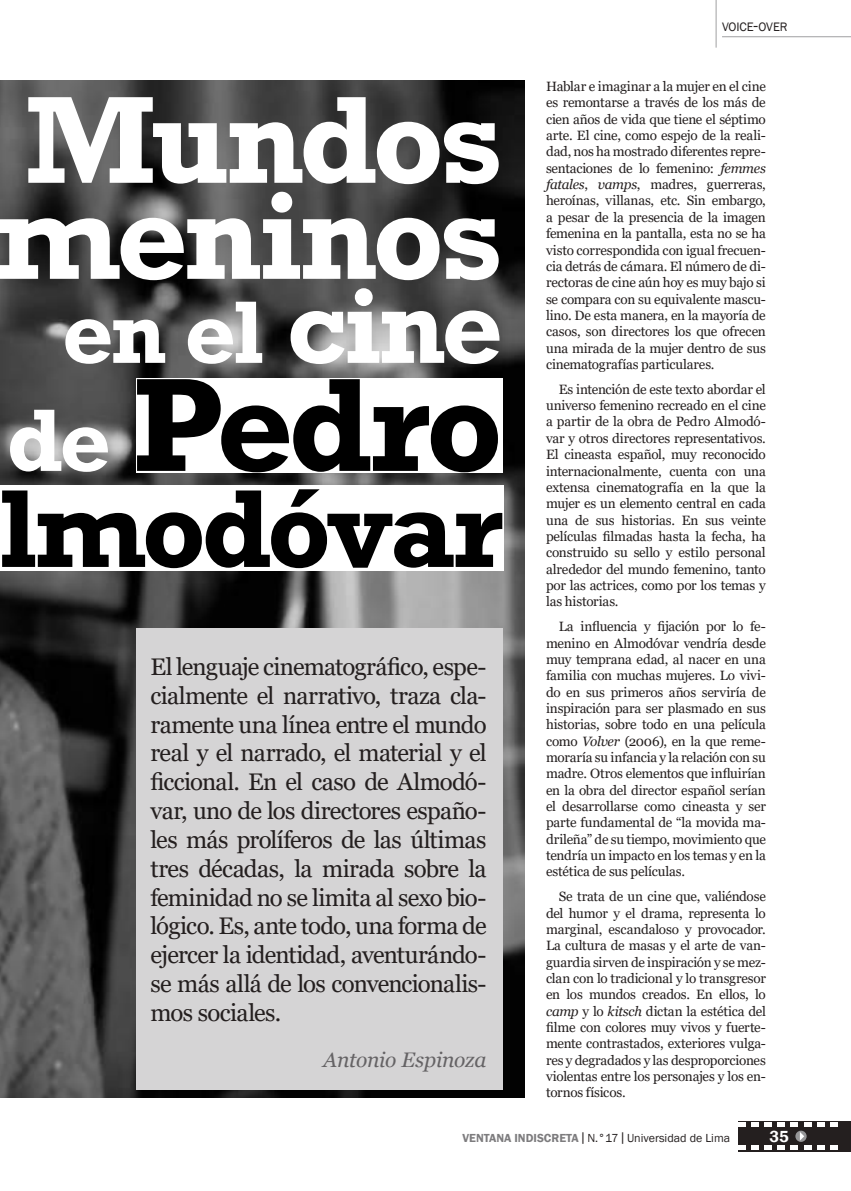
<style>
.page{position:relative;width:851px;height:1191px;background:#fff}
.page>*{position:absolute;margin:0;border:0;box-sizing:border-box;transform-origin:0 0}
.t1{font:700 135px "Rockwell";letter-spacing:-.035em;color:#000}
.t2{font:700 126px/96px "Rockwell";letter-spacing:-.04em;color:#fff}
.t3{font:700 112.5px "Rockwell";letter-spacing:-.035em;color:#000}
.t4{font:700 90px "Rockwell";color:#fff}
.t5{font:24px/28.8px "Georgia";letter-spacing:-.03em;color:#241f1f;text-align:justify}
.t6{font:italic 21px "Georgia";letter-spacing:-.01em;color:#656365}
.t7{font:600 16.5px "Franklin Gothic";color:#fff}
.t8{font:13.5px/16.4px "Georgia";letter-spacing:-.015em;color:#241f1f;text-align:justify}
.t9{font:12.6px "Franklin Gothic";letter-spacing:-.005em;color:#241f1f}
.t10{font:12px "Franklin Gothic";color:#241f1f}
.s1{font-size:108px}
.s2{font-size:90px;color:#fff}
.s3{font-size:18px}
.s4{font-style:italic}
.s5{font-weight:600;color:#7d7c7e}
.s6{font-size:9.6px}
</style>
<div class="page">
<hr style="left:722px;top:36px;width:128px;height:1px;background:#aaaaac">
<hr style="left:715px;top:0;width:1px;height:48px;background:#aaaaac">
<div style="left:738px;top:1120px;width:112px;height:31px;background:#241f1f"></div>
<svg style="left:738px;top:1122px;width:7px;height:5px"></svg>
<svg style="left:751px;top:1122px;width:7px;height:5px"></svg>
<svg style="left:764px;top:1122px;width:7px;height:5px"></svg>
<svg style="left:777px;top:1122px;width:7px;height:5px"></svg>
<svg style="left:817px;top:1122px;width:7px;height:5px"></svg>
<svg style="left:830px;top:1122px;width:7px;height:5px"></svg>
<svg style="left:738px;top:1145px;width:7px;height:5px"></svg>
<svg style="left:751px;top:1145px;width:7px;height:5px"></svg>
<svg style="left:764px;top:1145px;width:7px;height:5px"></svg>
<svg style="left:777px;top:1145px;width:7px;height:5px"></svg>
<svg style="left:790px;top:1122px;width:21px;height:28px"></svg>
<svg style="left:817px;top:1145px;width:7px;height:5px"></svg>
<svg style="left:830px;top:1145px;width:7px;height:5px"></svg>
<img style="left:0;top:81px;width:524px;height:1016px">
<div style="left:0;top:485px;width:503px;height:85px;background:#fff"></div>
<div style="left:137px;top:378px;width:366px;height:95px;background:#fff"></div>
<div style="left:137px;top:628px;width:366px;height:461px;background:#d5d4d5"></div>
<h2 class="t2" style="left:-4px;top:93px;width:509px">Mundos meninos</h2>
<h3 class="t4" style="left:62px;top:278px;width:442px">en el <span class="s1">cine</span></h3>
<h1 class="t1" style="left:7px;top:344px;width:498px"><span class="s2">de</span> Pedro</h1>
<h3 class="t3" style="left:-2px;top:461px;width:506px">lmodóvar</h3>
<p class="t5" style="left:150px;top:653px;width:337px">El lenguaje cinematográfico, espe&shy;cialmente el narrativo, traza cla&shy;ramente una línea entre el mundo real y el narrado, el material y el ficcional. En el caso de Almodó&shy;var, uno de los directores españo&shy;les más prolíferos de las últimas tres décadas, la mirada sobre la feminidad no se limita al sexo bio&shy;lógico. Es, ante todo, una forma de ejercer la identidad, aventurándo&shy;se más allá de los convencionalis&shy;mos sociales.</p>
<h3 class="t6" style="left:323px;top:1046px;width:165px">Antonio Espinoza</h3>
<p class="t9" style="left:722px;top:19px;width:67px">VOICE<span class="s3">-</span>OVER</p>
<p class="t8" style="left:546px;top:78px;width:221px">Hablar e imaginar a la mujer en el cine es remontarse a través de los más de cien años de vida que tiene el séptimo arte. El cine, como espejo de la reali&shy;dad, nos ha mostrado diferentes repre&shy;sentaciones de lo femenino: <span class="s4">femmes fatales</span>, <span class="s4">vamps</span>, madres, guerreras, heroínas, villanas, etc. Sin embargo, a pesar de la presencia de la imagen femenina en la pantalla, esta no se ha visto correspondida con igual frecuen&shy;cia detrás de cámara. El número de di&shy;rectoras de cine aún hoy es muy bajo si se compara con su equivalente mascu&shy;lino. De esta manera, en la mayoría de casos, son directores los que ofrecen una mirada de la mujer dentro de sus cinematografías particulares.</p>
<p class="t8" style="left:546px;top:381px;width:221px;text-indent:13px">Es intención de este texto abordar el universo femenino recreado en el cine a partir de la obra de Pedro Almodó&shy;var y otros directores representativos.<br>El cineasta español, muy reconocido internacionalmente, cuenta con una extensa cinematografía en la que la mujer es un elemento central en cada una de sus historias. En sus veinte películas filmadas hasta la fecha, ha construido su sello y estilo personal alrededor del mundo femenino, tanto por las actrices, como por los temas y las historias.</p>
<p class="t8" style="left:546px;top:618px;width:221px;text-indent:13px">La influencia y fijación por lo fe&shy;menino en Almodóvar vendría desde muy temprana edad, al nacer en una familia con muchas mujeres. Lo vivi&shy;do en sus primeros años serviría de inspiración para ser plasmado en sus historias, sobre todo en una película como <span class="s4">Volver</span> (2006), en la que reme&shy;moraría su infancia y la relación con su madre. Otros elementos que influirían en la obra del director español serían el desarrollarse como cineasta y ser parte fundamental de “la movida ma&shy;drileña” de su tiempo, movimiento que tendría un impacto en los temas y en la estética de sus películas.</p>
<p class="t8" style="left:546px;top:888px;width:221px;text-indent:13px">Se trata de un cine que, valiéndose del humor y el drama, representa lo marginal, escandaloso y provocador.<br>La cultura de masas y el arte de van&shy;guardia sirven de inspiración y se mez&shy;clan con lo tradicional y lo transgresor en los mundos creados. En ellos, lo <span class="s4">camp</span> y lo <span class="s4">kitsch</span> dictan la estética del filme con colores muy vivos y fuerte&shy;mente contrastados, exteriores vulga&shy;res y degradados y las desproporciones violentas entre los personajes y los en&shy;tornos físicos.</p>
<p class="t10" style="left:462px;top:1130px;width:269px"><span class="s5">VENTANA INDISCRETA</span><span class="s6">│</span>N.°17<span class="s6">│</span>Universidad de Lima</p>
<p class="t7" style="left:769px;top:1126px;width:21px">35</p>
</div>
